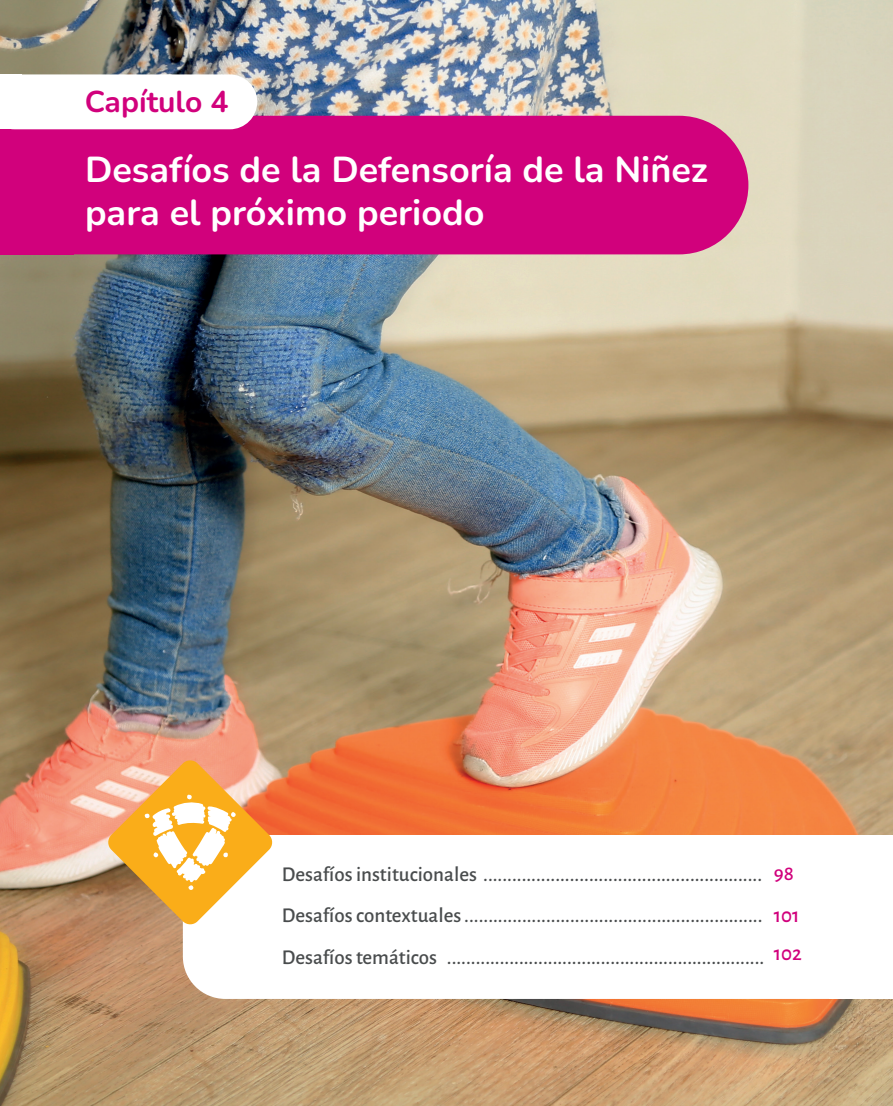
<style>
.page{position:relative;width:893px;height:1106px;background:#fff}
.page>*{position:absolute;margin:0;border:0;box-sizing:border-box;transform-origin:0 0}
.Nombre_capítulo_part{font:200 36px/43.2px "Nunito";color:#fff}
.Capítulo_de_parte{font:200 30px "Nunito";color:#d1017c}
.índice_contenidos_ca{font:500 21px "Alegreya Sans";color:#494c4d}
.Número_índice_capítu{font:500 21px "Alegreya Sans";color:#d1017c}
</style>
<div class="page">
<img style="left:0;top:0;width:893px;height:1106px">
<div style="left:183px;top:835px;width:710px;height:164px;background:#fff;border-radius:43px"></div>
<svg style="left:107px;top:759px;width:166px;height:166px"></svg>
<div style="left:0;top:116px;width:748px;height:138px;background:#d1017c;border-radius:69px"></div>
<div style="left:0;top:116px;width:74px;height:138px;background:#d1017c"></div>
<svg style="left:22px;top:74px;width:235px;height:55px"></svg>
<div style="left:0;top:74px;width:22px;height:55px;background:#fff"></div>
<div style="left:829px;top:835px;width:64px;height:164px;background:#fff"></div>
<p class="Capítulo_de_parte" style="left:85px;top:81px;width:145px">Capítulo 4</p>
<p class="Nombre_capítulo_part" style="left:85px;top:147px;width:624px">Desafíos de la Defensoría de la Niñez para el próximo periodo</p>
<p class="índice_contenidos_ca" style="left:282px;top:859px;width:482px">Desafíos institucionales ..........................................................</p>
<p class="índice_contenidos_ca" style="left:282px;top:900px;width:482px">Desafíos contextuales ..............................................................</p>
<p class="índice_contenidos_ca" style="left:282px;top:942px;width:484px">Desafíos temáticos ..................................................................</p>
<p class="Número_índice_capítu" style="left:774px;top:858px;width:22px">98</p>
<p class="Número_índice_capítu" style="left:774px;top:900px;width:27px">101</p>
<p class="Número_índice_capítu" style="left:774px;top:938px;width:30px">102</p>
</div>
